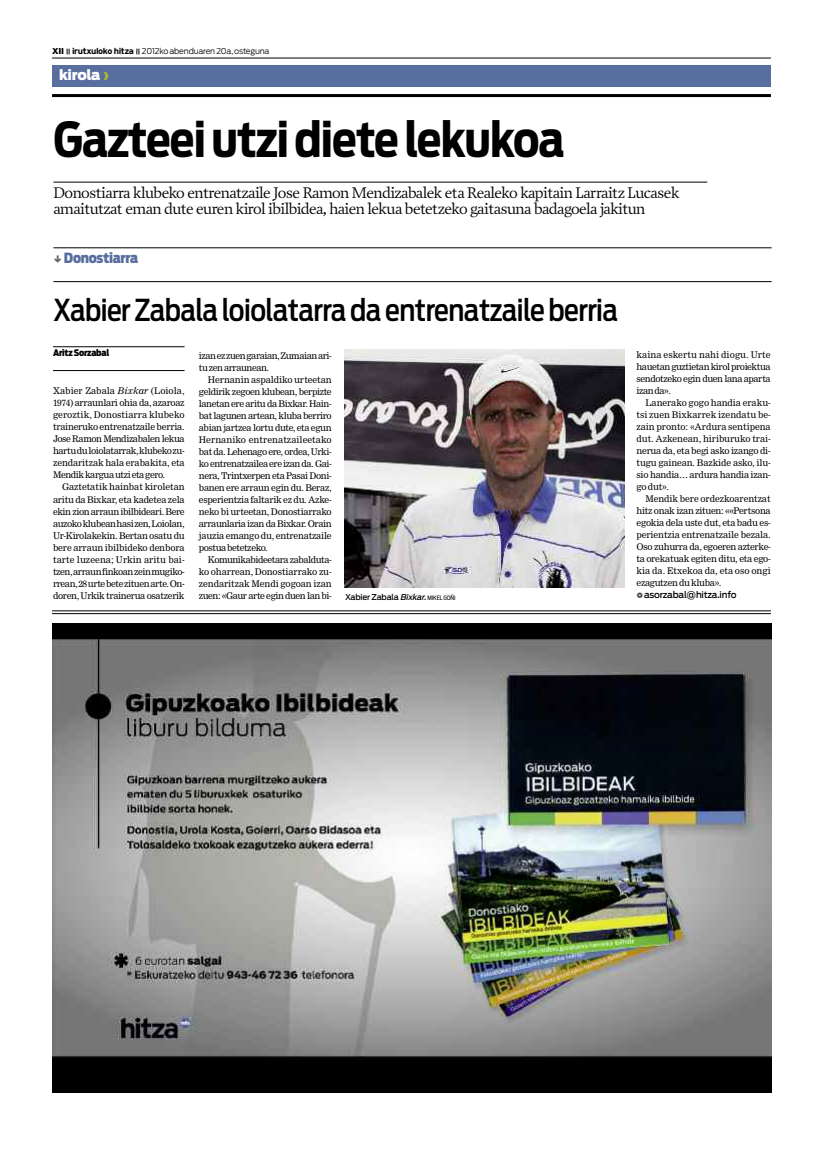
<style>
.page{position:relative;width:823px;height:1163px;background:#fff}
.page>*{position:absolute;margin:0;border:0;box-sizing:border-box;transform-origin:0 0}
.t1{font:700 48px "Antenna Cond";letter-spacing:-.02em;color:#000}
.t2{font:500 30px "Antenna Cond";letter-spacing:-.02em;color:#000}
.t3{font:15.5px/15.5px "Prensa";letter-spacing:-.04em;color:#000}
.t4{font:900 14px "Antenna Cond";letter-spacing:-.02em;color:#586e9e}
.t5{font:900 14px "Antenna";letter-spacing:-.025em;color:#fff}
.t6{font:9px/12px "Clarion";letter-spacing:-.03em;color:#000;text-align:justify}
.t7{font:500 9px "Antenna";letter-spacing:-.025em;color:#000}
.t8{font:900 9px "Antenna Cond";letter-spacing:-.02em;color:#000}
.t9{font:300 8px "Antenna";letter-spacing:-.02em;color:#000}
.t10{font:500 8px "Antenna";letter-spacing:-.025em;color:#000}
.s1{font-weight:900}
.s2{font-family:"Interstate";font-weight:700;font-size:8.7px}
.s3{color:#b5ba27}
.s4{font-style:italic}
.s5{font-family:"Antenna Cond";font-weight:400;font-size:6px}
</style>
<div class="page">
<hr style="left:52px;top:94px;width:718px;height:3px;background:#000">
<hr style="left:53px;top:346px;width:131px;height:1px;background:#000">
<hr style="left:53px;top:370px;width:131px;height:1px;background:#000">
<hr style="left:53px;top:247px;width:718px;height:1px;background:#000">
<hr style="left:53px;top:281px;width:718px;height:1px;background:#000">
<hr style="left:53px;top:182px;width:653px;height:1px;background:#000">
<img style="left:345px;top:349px;width:279px;height:238px">
<img style="left:52px;top:623px;width:719px;height:469px">
<hr style="left:52px;top:610px;width:718px;height:1px;background:#000">
<hr style="left:52px;top:613px;width:718px;height:1px;background:#000">
<div style="left:52px;top:65px;width:718px;height:21px;background:#586e9e"></div>
<hr style="left:52px;top:58px;width:718px;height:1px;background:#000">
<svg style="left:137px;top:49px;width:3px;height:5px"></svg>
<svg style="left:67px;top:49px;width:3px;height:5px"></svg>
<p class="t9" style="left:52px;top:47px;width:219px"><span class="s1">XII</span> <span class="s2">irutxuloko hitza</span> 2012ko abenduaren 20a,osteguna</p>
<h3 class="t5" style="left:59px;top:66px;width:52px">kirola <span class="s3">›</span></h3>
<h1 class="t1" style="left:53px;top:111px;width:512px">Gazteeiutzidietelekukoa</h1>
<h3 class="t3" style="left:53px;top:185px;width:627px">Donostiarra klubeko entrenatzaile Jose Ramon Mendizabalek eta Realeko kapitain Larraitz Lucasek amaitutzat eman dute euren kirol ibilbidea, haien lekua betetzeko gaitasuna badagoela jakitun</h3>
<h3 class="t4" style="left:64px;top:249px;width:76px">Donostiarra</h3>
<h2 class="t2" style="left:53px;top:292px;width:566px">XabierZabalaloiolatarradaentrenatzaileberria</h2>
<p class="t8" style="left:53px;top:348px;width:58px">AritzSorzabal</p>
<p class="t6" style="left:53px;top:385px;width:133px">Xabier Zabala <span class="s4">Bixkar</span> (Loiola, 1974) arraunlari ohia da, azaroaz geroztik, Donostiarra klubeko traineruko entrenatzaile berria.<br>Jose Ramon Mendizabalen lekua hartuduloiolatarrak,klubekozu&shy;zendaritzak hala erabakita, eta Mendikkarguautzietagero.</p>
<p class="t6" style="left:53px;top:481px;width:133px;text-indent:9px">Gaztetatik hainbat kiroletan aritu da Bixkar, eta kadetea zela ekin zion arraun ibilbideari. Bere auzokoklubeanhasizen,Loiolan, Ur-Kirolakekin. Bertan osatu du bere arraun ibilbideko denbora tarte luzeena; Urkin aritu bai&shy;tzen,arraunfinkoanzeinmugiko&shy;rrean,28urtebetezituenarte.On&shy;doren, Urkik trainerua osatzerik</p>
<p class="t6" style="left:199px;top:349px;width:134px">izanezzuengaraian,Zumaianari&shy;tuzenarraunean.</p>
<p class="t6" style="left:199px;top:373px;width:134px;text-indent:9px">Hernanin aspaldiko urteetan geldirik zegoen klubean, berpizte lanetan ere aritu da Bixkar. Hain&shy;bat lagunen artean, kluba berriro abian jartzea lortu dute, eta egun Hernaniko entrenatzaileetako bat da. Lehenago ere, ordea, Urki&shy;ko entrenatzailea ere izan da. Gai&shy;nera, Trintxerpen eta Pasai Doni&shy;banen ere arraun egin du. Beraz, esperientzia faltarik ez du. Azke&shy;neko bi urteetan, Donostiarrako arraunlaria izan da Bixkar. Orain jauzia emango du, entrenatzaile postuabetetzeko.</p>
<p class="t6" style="left:199px;top:553px;width:134px;text-indent:9px">Komunikabideetara zabalduta&shy;ko oharrean, Donostiarrako zu&shy;zendaritzak Mendi gogoan izan zuen: «Gaur arte egin duen lan bi-</p>
<p class="t10" style="left:345px;top:591px;width:112px">Xabier Zabala <span class="s4">Bixkar</span>. <span class="s5">MIKELGOÑI</span></p>
<p class="t6" style="left:636px;top:349px;width:136px">kaina eskertu nahi diogu. Urte hauetan guztietan kirol proiektua sendotzeko egin duen lana aparta izanda».</p>
<p class="t6" style="left:636px;top:397px;width:136px;text-indent:9px">Lanerako gogo handia eraku&shy;tsi zuen Bixkarrek izendatu be&shy;zain pronto: «Ardura sentipena dut. Azkenean, hiriburuko trai&shy;nerua da, eta begi asko izango di&shy;tugu gainean. Bazkide asko, ilu&shy;sio handia… ardura handia izan&shy;go dut».</p>
<p class="t6" style="left:636px;top:493px;width:136px;text-indent:9px">Mendik bere ordezkoarentzat hitz onak izan zituen: ««Pertsona egokia dela uste dut, eta badu es&shy;perientzia entrenatzaile bezala.<br>Oso zuhurra da, egoeren azterke&shy;ta orekatuak egiten ditu, eta ego&shy;kia da. Etxekoa da, eta oso ongi ezagutzen du kluba».</p>
<p class="t7" style="left:643px;top:589px;width:94px">asorzabal@hitza.info</p>
</div>
